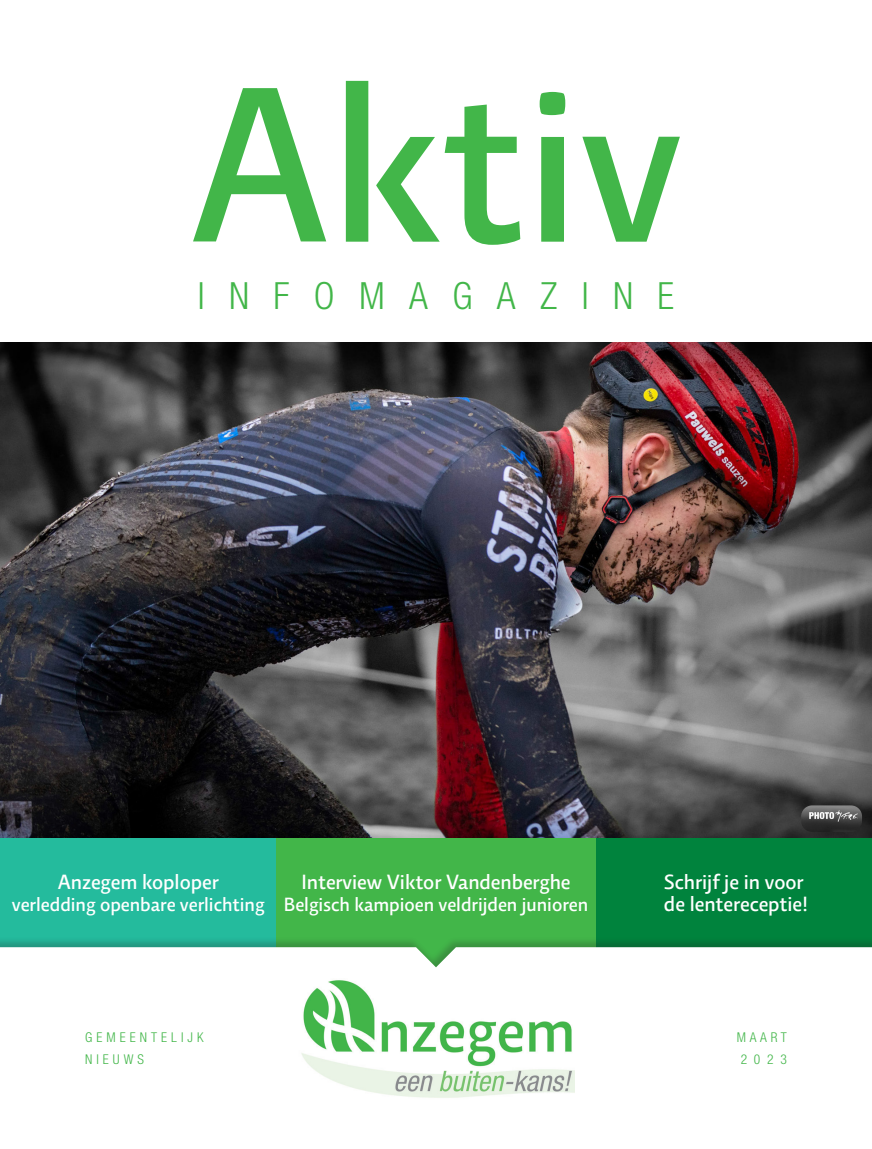
<style>
.page{position:relative;width:872px;height:1149px;background:#fff}
.page>*{position:absolute;margin:0;border:0;box-sizing:border-box;transform-origin:0 0}
.t1{font:500 225px "Relato Sans OT";color:#42b649}
.t2{font:300 condensed 37.5px "Helvetica Neue LT Std";letter-spacing:.65em;color:#42b649}
.t3{font:500 21px/22.5px "Relato Sans OT";color:#fff}
.t4{font:500 19.5px "Relato Sans OT";color:#fff}
.t5{font:300 condensed 13.5px "Helvetica Neue LT Std";letter-spacing:.3em;color:#42b649}
.t6{font:300 condensed 13.5px/22.5px "Helvetica Neue LT Std";letter-spacing:.275em;color:#42b649}
</style>
<div class="page">
<div style="left:595px;top:819px;width:277px;height:138px;background:#00833d"></div>
<div style="left:0;top:819px;width:276px;height:149px;background:#24bb9d"></div>
<div style="left:276px;top:819px;width:319px;height:149px;background:#42b649"></div>
<div style="left:0;top:936px;width:872px;height:212px;background:#231f20;opacity:.25"></div>
<svg style="left:0;top:946px;width:872px;height:202px"></svg>
<img style="left:298px;top:978px;width:276px;height:122px">
<img style="left:0;top:342px;width:872px;height:495px">
<img style="left:801px;top:805px;width:61px;height:26px">
<p class="t1" style="left:189px;top:30px;width:494px">Aktiv</p>
<p class="t2" style="left:198px;top:274px;width:478px">INFOMAGAZINE</p>
<p class="t3" style="left:58px;top:870px;width:163px">Anzegem koploper</p>
<p class="t4" style="left:12px;top:892px;width:254px">verledding openbare verlichting</p>
<p class="t3" style="left:301px;top:870px;width:271px">Interview Viktor Vandenberghe</p>
<p class="t4" style="left:284px;top:892px;width:306px">Belgisch kampioen veldrijden junioren</p>
<p class="t5" style="left:85px;top:1028px;width:120px">GEMEENTELIJK</p>
<p class="t5" style="left:85px;top:1051px;width:60px">NIEUWS</p>
<p class="t3" style="left:664px;top:870px;width:146px">Schrijf je in voor de lentereceptie!</p>
<p class="t6" style="left:737px;top:1025px;width:52px">MAART<br>2023</p>
</div>
